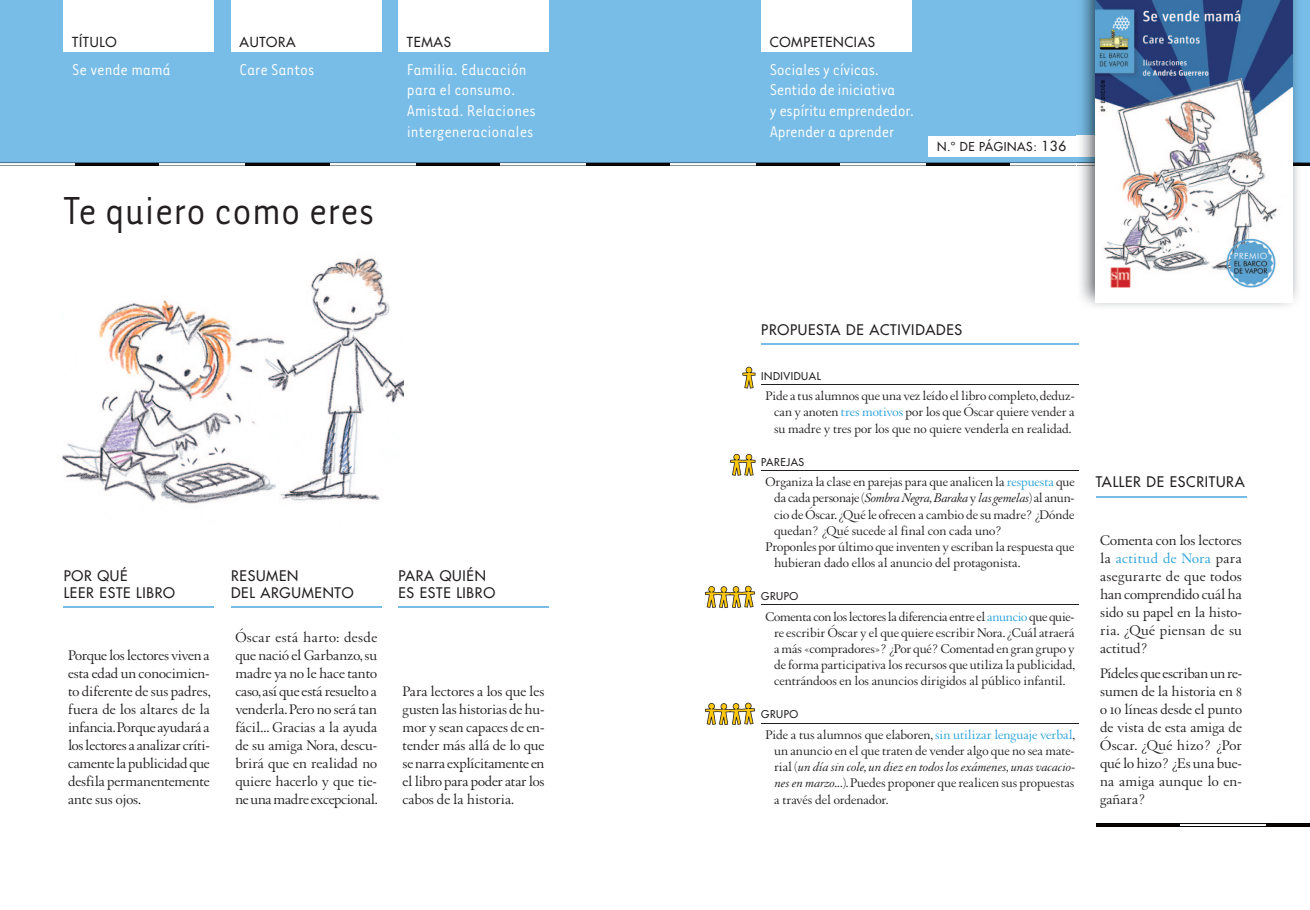
<style>
.page{position:relative;width:1310px;height:910px;background:#fff}
.page>*{position:absolute;margin:0;border:0;box-sizing:border-box;transform-origin:0 0}
.t1{font:45px "Tarzana Nar OT";color:#231f20}
.t2{font:18px/20.7px "Tarzana Nar OT";color:#fff}
.t3{font:15px/18px "Augereau";letter-spacing:-.005em;color:#231f20;text-align:justify}
.t4{font:500 14.25px/17.1px "Futura Std";letter-spacing:.05em;color:#231f20}
.t5{font:13.5px/16.2px "Augereau";color:#231f20;text-align:justify}
.t6{font:italic 13.5px "Augereau";letter-spacing:-.015em;color:#231f20}
.t7{font:500 13.5px "Futura Std";letter-spacing:.05em;color:#231f20}
.t8{font:500 12px "Futura Std";letter-spacing:.05em;color:#231f20}
.t9{font:500 10.5px "Futura Std";letter-spacing:.05em;color:#231f20}
.s1{font-size:13.5px}
.s2{color:#2aa2db}
.s3{font-style:normal}
.s4{font-style:italic}
</style>
<div class="page">
<div style="left:0;top:0;width:1310px;height:165px;background:#78bde8"></div>
<hr style="left:75px;top:163px;width:85px;height:3px;background:#0b0705">
<hr style="left:0;top:163px;width:75px;height:3px;background:#fff">
<hr style="left:245px;top:163px;width:85px;height:3px;background:#0b0705">
<hr style="left:160px;top:163px;width:85px;height:3px;background:#fff">
<hr style="left:415px;top:163px;width:85px;height:3px;background:#0b0705">
<hr style="left:330px;top:163px;width:85px;height:3px;background:#fff">
<hr style="left:585px;top:163px;width:85px;height:3px;background:#0b0705">
<hr style="left:500px;top:163px;width:85px;height:3px;background:#fff">
<hr style="left:755px;top:163px;width:85px;height:3px;background:#0b0705">
<hr style="left:670px;top:163px;width:85px;height:3px;background:#fff">
<hr style="left:925px;top:163px;width:85px;height:3px;background:#0b0705">
<hr style="left:840px;top:163px;width:85px;height:3px;background:#fff">
<hr style="left:1010px;top:163px;width:85px;height:3px;background:#fff">
<hr style="left:1265px;top:163px;width:45px;height:3px;background:#0b0705">
<hr style="left:0;top:163px;width:1310px;height:1px;background:#000">
<hr style="left:0;top:166px;width:1310px;height:1px;background:#000">
<div style="left:761px;top:0;width:150px;height:51px;background:#fff"></div>
<div style="left:398px;top:0;width:151px;height:51px;background:#fff"></div>
<div style="left:231px;top:0;width:150px;height:51px;background:#fff"></div>
<div style="left:64px;top:0;width:150px;height:51px;background:#fff"></div>
<div style="left:928px;top:136px;width:178px;height:20px;background:#fff"></div>
<svg style="left:1096px;top:823px;width:214px;height:4px"></svg>
<img style="left:61px;top:258px;width:342px;height:246px">
<img style="left:1077px;top:0;width:224px;height:307px">
<img style="left:1077px;top:163px;width:224px;height:3px">
<img style="left:1077px;top:136px;width:19px;height:20px">
<img style="left:1096px;top:0;width:196px;height:303px">
<svg style="left:742px;top:367px;width:13px;height:22px"></svg>
<svg style="left:705px;top:703px;width:50px;height:22px"></svg>
<svg style="left:705px;top:586px;width:50px;height:22px"></svg>
<svg style="left:730px;top:454px;width:25px;height:22px"></svg>
<hr style="left:761px;top:343px;width:318px;height:2px;background:#78bde8">
<hr style="left:398px;top:606px;width:151px;height:2px;background:#78bde8">
<hr style="left:231px;top:606px;width:150px;height:2px;background:#78bde8">
<hr style="left:64px;top:606px;width:150px;height:2px;background:#78bde8">
<hr style="left:761px;top:384px;width:318px;height:1px;background:#231f20">
<hr style="left:761px;top:470px;width:318px;height:1px;background:#231f20">
<hr style="left:761px;top:604px;width:318px;height:1px;background:#231f20">
<hr style="left:761px;top:723px;width:318px;height:1px;background:#231f20">
<hr style="left:1096px;top:496px;width:150px;height:1px;background:#78bde8">
<p class="t7" style="left:72px;top:33px;width:46px">TÍTULO</p>
<p class="t7" style="left:240px;top:33px;width:58px">AUTORA</p>
<p class="t7" style="left:407px;top:33px;width:46px">TEMAS</p>
<p class="t7" style="left:770px;top:33px;width:107px">COMPETENCIAS</p>
<h2 class="t2" style="left:72px;top:58px;width:100px">Se vende mamá</h2>
<h2 class="t2" style="left:240px;top:58px;width:76px">Care Santos</h2>
<h2 class="t2" style="left:407px;top:58px;width:131px">Familia. Educación para el consumo.<br>Amistad. Relaciones intergeneracionales</h2>
<h1 class="t1" style="left:64px;top:183px;width:313px">Te quiero como eres</h1>
<h2 class="t2" style="left:770px;top:58px;width:146px">Sociales y cívicas.<br>Sentido de iniciativa<br>y espíritu emprendedor.<br>Aprender a aprender</h2>
<p class="t8" style="left:937px;top:140px;width:131px">N.º DE PÁGINAS: <span class="s1">136</span></p>
<p class="t4" style="left:64px;top:567px;width:113px">POR QUÉ<br>LEER ESTE LIBRO</p>
<p class="t3" style="left:68px;top:646px;width:144px">Porque los lectores viven a esta edad un conocimien&shy;to diferente de sus padres, fuera de los altares de la infancia. Porque ayudará a los lectores a analizar críti&shy;camente la publicidad que desfila permanentemente ante sus ojos.</p>
<p class="t4" style="left:231px;top:567px;width:124px">RESUMEN<br>DEL ARGUMENTO</p>
<p class="t3" style="left:235px;top:628px;width:144px">Óscar está harto: desde que nació el Garbanzo, su madre ya no le hace tanto caso, así que está resuelto a venderla. Pero no será tan fácil... Gracias a la ayuda de su amiga Nora, descu&shy;brirá que en realidad no quiere hacerlo y que tie&shy;ne una madre excepcional.</p>
<p class="t4" style="left:398px;top:567px;width:98px">PARA QUIÉN<br>ES ESTE LIBRO</p>
<p class="t3" style="left:403px;top:682px;width:143px">Para lectores a los que les gusten las historias de hu&shy;mor y sean capaces de en&shy;tender más allá de lo que se narra explícitamente en el libro para poder atar los cabos de la historia.</p>
<p class="t4" style="left:761px;top:321px;width:202px">PROPUESTA DE ACTIVIDADES</p>
<p class="t9" style="left:761px;top:369px;width:61px">INDIVIDUAL</p>
<p class="t5" style="left:774px;top:388px;width:302px;text-indent:-9px">Pide a tus alumnos que una vez leído el libro completo, deduz&shy;can y anoten <span class="s2">tres motivos</span> por los que Óscar quiere vender a su madre y tres por los que no quiere venderla en realidad.</p>
<p class="t9" style="left:761px;top:455px;width:44px">PAREJAS</p>
<p class="t5" style="left:765px;top:474px;width:310px">Organiza la clase en parejas para que analicen la <span class="s2">respuesta</span> que</p>
<p class="t6" style="left:774px;top:490px;width:302px"><span class="s3">da cada personaje (</span>Sombra Negra, Baraka <span class="s3">y</span> las gemelas<span class="s3">) al anun-</span></p>
<p class="t5" style="left:774px;top:506px;width:302px">cio de Óscar. ¿Qué le ofrecen a cambio de su madre? ¿Dónde</p>
<p class="t5" style="left:774px;top:522px;width:230px">quedan? ¿Qué sucede al final con cada uno?</p>
<p class="t5" style="left:765px;top:538px;width:310px">Proponles por último que inventen y escriban la respuesta que</p>
<p class="t5" style="left:774px;top:555px;width:248px">hubieran dado ellos al anuncio del protagonista.</p>
<p class="t9" style="left:761px;top:590px;width:38px">GRUPO</p>
<p class="t5" style="left:774px;top:608px;width:303px;text-indent:-9px">Comenta con los lectores la diferencia entre el <span class="s2">anuncio</span> que quie&shy;re escribir Óscar y el que quiere escribir Nora. ¿Cuál atraerá a más «compradores»? ¿Por qué? Comentad en gran grupo y de forma participativa los recursos que utiliza la publicidad, centrándoos en los anuncios dirigidos al público infantil.</p>
<p class="t9" style="left:761px;top:708px;width:38px">GRUPO</p>
<p class="t5" style="left:774px;top:726px;width:303px;text-indent:-9px">Pide a tus alumnos que elaboren, <span class="s2">sin utilizar lenguaje verbal</span>, un anuncio en el que traten de vender algo que no sea mate&shy;rial (<span class="s4">un día sin cole, un diez en todos los exámenes, unas vacacio&shy;nes en marzo</span>...). Puedes proponer que realicen sus propuestas a través del ordenador.</p>
<p class="t4" style="left:1096px;top:474px;width:150px">TALLER DE ESCRITURA</p>
<p class="t3" style="left:1100px;top:531px;width:143px">Comenta con los lectores la <span class="s2">actitud de Nora</span> para asegurarte de que todos han comprendido cuál ha sido su papel en la histo&shy;ria. ¿Qué piensan de su actitud?</p>
<p class="t3" style="left:1100px;top:664px;width:143px">Pídeles que escriban un re&shy;sumen de la historia en 8 o 10 líneas desde el punto de vista de esta amiga de Óscar. ¿Qué hizo? ¿Por qué lo hizo? ¿Es una bue&shy;na amiga aunque lo en&shy;gañara?</p>
</div>
